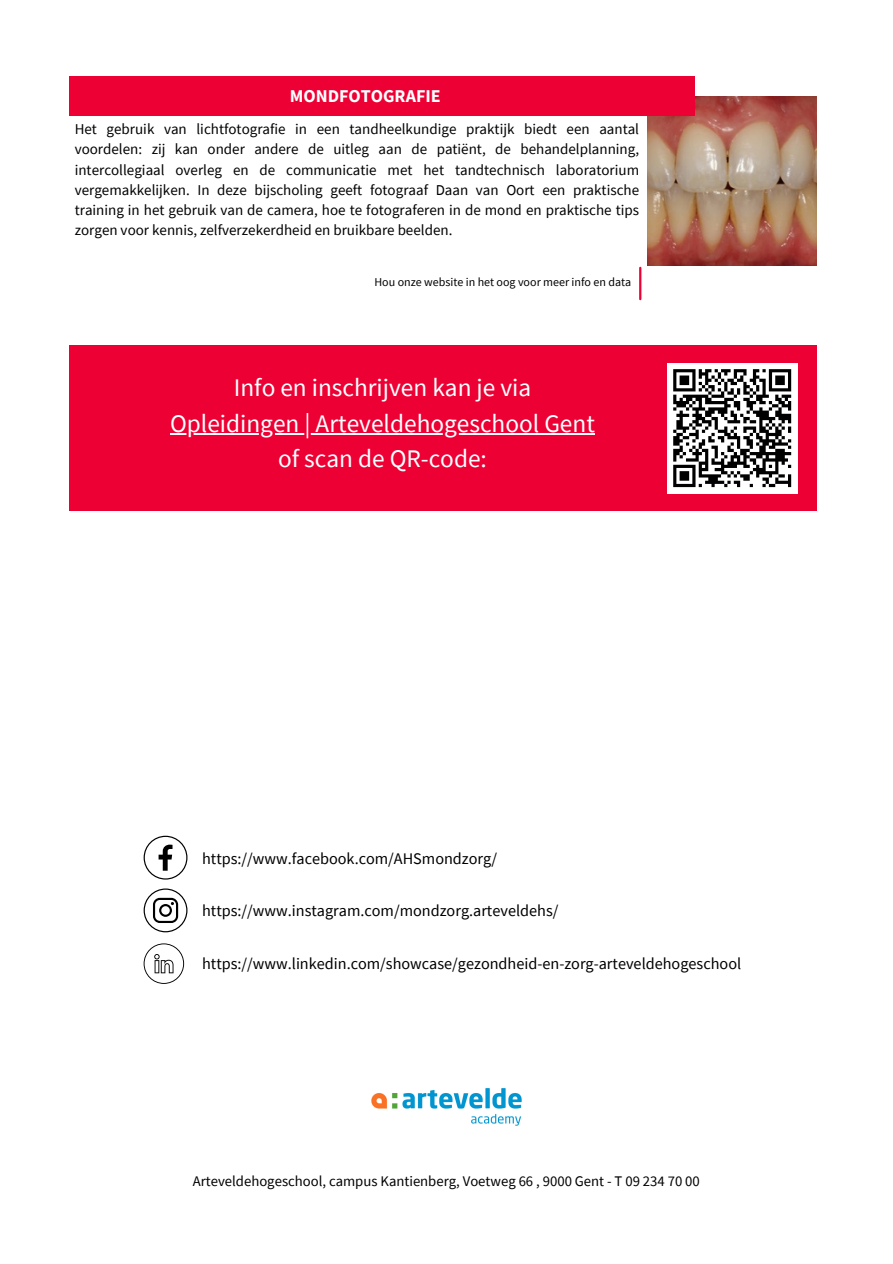
<style>
.page{position:relative;width:893px;height:1264px;background:#fff}
.page>*{position:absolute;margin:0;border:0;box-sizing:border-box;transform-origin:0 0}
.t1{font:25.35px "Source Sans Pro";color:#fff}
.t2{font:700 18px "Source Sans Pro";color:#fff}
.t3{font:16.2px "Source Sans Pro";color:#000}
.t4{font:15px/20.2px "Source Sans Pro";color:#000;text-align:justify}
.t5{font:14.7px "Source Sans Pro";color:#000}
.t6{font:12px "Source Sans Pro";color:#000}
</style>
<div class="page">
<img style="left:647px;top:96px;width:169px;height:169px">
<div style="left:69px;top:76px;width:625px;height:40px;background:#ed0034"></div>
<hr style="left:639px;top:268px;width:2px;height:31px;background:#ed0034">
<div style="left:69px;top:345px;width:747px;height:166px;background:#ed0034"></div>
<div style="left:666px;top:363px;width:131px;height:130px;background:#fff"></div>
<svg style="left:673px;top:369px;width:119px;height:119px"></svg>
<svg style="left:144px;top:835px;width:43px;height:44px"></svg>
<svg style="left:144px;top:888px;width:43px;height:44px"></svg>
<img style="left:371px;top:1088px;width:151px;height:38px">
<svg style="left:144px;top:943px;width:40px;height:40px"></svg>
<hr style="left:170px;top:433px;width:425px;height:2px;background:#fff">
<p class="t2" style="left:290px;top:84px;width:152px">MONDFOTOGRAFIE</p>
<p class="t4" style="left:75px;top:119px;width:566px">Het gebruik van lichtfotografie in een tandheelkundige praktijk biedt een aantal voordelen: zij kan onder andere de uitleg aan de patiënt, de behandelplanning, intercollegiaal overleg en de communicatie met het tandtechnisch laboratorium vergemakkelijken. In deze bijscholing geeft fotograaf Daan van Oort een praktische training in het gebruik van de camera, hoe te fotograferen in de mond en praktische tips zorgen voor kennis, zelfverzekerdheid en bruikbare beelden.</p>
<p class="t6" style="left:374px;top:275px;width:258px">Hou onze website in het oog voor meer info en data</p>
<p class="t1" style="left:234px;top:371px;width:299px">Info en inschrijven kan je via</p>
<p class="t1" style="left:170px;top:406px;width:426px">Opleidingen | Arteveldehogeschool Gent</p>
<p class="t1" style="left:278px;top:442px;width:210px">of scan de QR-code:</p>
<p class="t3" style="left:202px;top:847px;width:296px">https://www.facebook.com/AHSmondzorg/</p>
<p class="t3" style="left:202px;top:900px;width:358px">https://www.instagram.com/mondzorg.arteveldehs/</p>
<p class="t3" style="left:202px;top:953px;width:540px">https://www.linkedin.com/showcase/gezondheid-en-zorg-arteveldehogeschool</p>
<p class="t5" style="left:193px;top:1171px;width:508px">Arteveldehogeschool, campus Kantienberg, Voetweg 66 , 9000 Gent - T 09 234 70 00</p>
</div>
